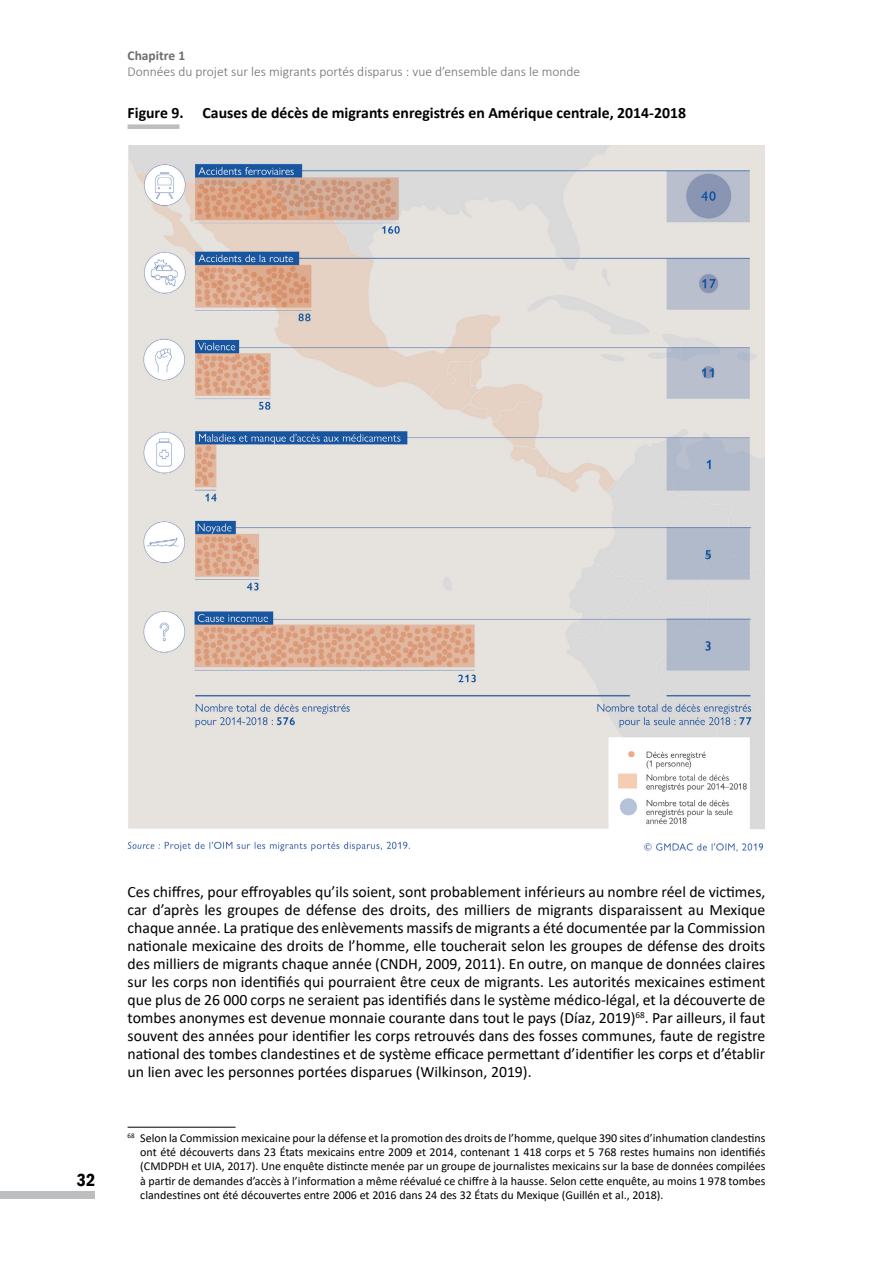
<style>
.page{position:relative;width:893px;height:1263px;background:#fff}
.page>*{position:absolute;margin:0;border:0;box-sizing:border-box;transform-origin:0 0}
.t1{font:600 condensed 18px "Franklin Gothic";color:#000}
.t2{font:15.75px/18px "Calibri";color:#000;text-align:justify}
.t3{font:700 15.75px "Calibri";color:#000}
.t4{font:300 13.5px "Calibri";color:#6d6e71}
.t5{font:700 13.5px "Calibri";color:#6d6e71}
.t6{font:12px/14.4px "Calibri";color:#000;text-align:justify}
</style>
<div class="page">
<div style="left:0;top:1191px;width:95px;height:8px;background:#bcbec0"></div>
<div style="left:128px;top:124px;width:51px;height:5px;background:#bcbec0"></div>
<img style="left:128px;top:145px;width:636px;height:707px">
<hr style="left:128px;top:1127px;width:108px;height:1px;background:#000">
<p class="t5" style="left:128px;top:46px;width:59px">Chapitre 1</p>
<p class="t4" style="left:128px;top:63px;width:454px">Données du projet sur les migrants portés disparus : vue d’ensemble dans le monde</p>
<p class="t3" style="left:128px;top:101px;width:560px">Figure 9. Causes de décès de migrants enregistrés en Amérique centrale, 2014-2018</p>
<p class="t1" style="left:77px;top:1168px;width:20px">32</p>
<p class="t2" style="left:128px;top:882px;width:639px">Ces chiffres, pour effroyables qu’ils soient, sont probablement inférieurs au nombre réel de victimes, car d’après les groupes de défense des droits, des milliers de migrants disparaissent au Mexique chaque année. La pratique des enlèvements massifs de migrants a été documentée par la Commission nationale mexicaine des droits de l’homme, elle toucherait selon les groupes de défense des droits des milliers de migrants chaque année (CNDH, 2009, 2011). En outre, on manque de données claires sur les corps non identifiés qui pourraient être ceux de migrants. Les autorités mexicaines estiment que plus de 26 000 corps ne seraient pas identifiés dans le système médico-légal, et la découverte de tombes anonymes est devenue monnaie courante dans tout le pays (Díaz, 2019)<sup>68</sup>. Par ailleurs, il faut souvent des années pour identifier les corps retrouvés dans des fosses communes, faute de registre national des tombes clandestines et de système efficace permettant d’identifier les corps et d’établir un lien avec les personnes portées disparues (Wilkinson, 2019).</p>
<p class="t6" style="left:140px;top:1130px;width:627px;text-indent:-13px"><sup>68</sup> Selon la Commission mexicaine pour la défense et la promotion des droits de l’homme, quelque 390 sites d’inhumation clandestins ont été découverts dans 23 États mexicains entre 2009 et 2014, contenant 1 418 corps et 5 768 restes humains non identifiés (CMDPDH et UIA, 2017). Une enquête distincte menée par un groupe de journalistes mexicains sur la base de données compilées à partir de demandes d’accès à l’information a même réévalué ce chiffre à la hausse. Selon cette enquête, au moins 1 978 tombes clandestines ont été découvertes entre 2006 et 2016 dans 24 des 32 États du Mexique (Guillén et al., 2018).</p>
</div>
